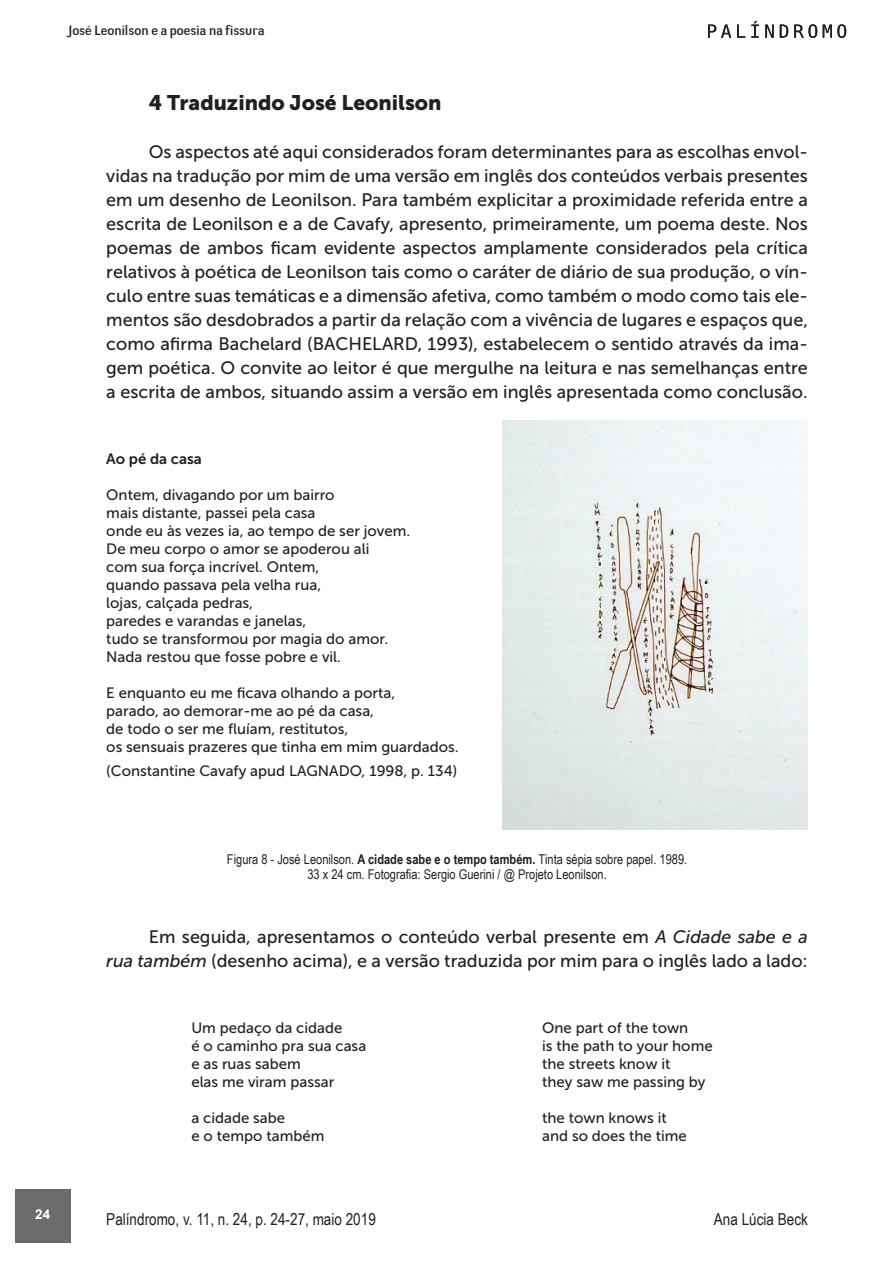
<style>
.page{position:relative;width:893px;height:1263px;background:#fff}
.page>*{position:absolute;margin:0;border:0;box-sizing:border-box;transform-origin:0 0}
.t1{font:21px "Museo Sans 900";color:#231f20}
.t2{font:18px/24px "Museo Sans 500";color:#231f20;text-align:justify}
.t3{font:16.5px "Arial Narrow";color:#231f20}
.t4{font:15px/18px "Museo Sans 500";color:#231f20}
.t5{font:15px "Museo Sans 700";color:#231f20}
.t6{font:13.5px/15px "Arial Narrow";color:#231f20;text-align:center}
.t7{font:13.5px "Negotiate Free";color:#231f20}
.t8{font:700 13.5px "Arial";color:#fff}
.s1{font-weight:700}
.s2{font-style:italic}
</style>
<div class="page">
<div style="left:15px;top:1189px;width:55px;height:53px;background:#6b6b6e"></div>
<svg style="left:708px;top:25px;width:23px;height:13px"></svg>
<svg style="left:737px;top:25px;width:8px;height:13px"></svg>
<svg style="left:751px;top:21px;width:8px;height:17px"></svg>
<svg style="left:765px;top:25px;width:9px;height:13px"></svg>
<svg style="left:780px;top:25px;width:8px;height:13px"></svg>
<svg style="left:794px;top:24px;width:23px;height:14px"></svg>
<svg style="left:823px;top:24px;width:23px;height:14px"></svg>
<img style="left:502px;top:421px;width:306px;height:409px">
<p class="t7" style="left:67px;top:22px;width:200px">José Leonilson e a poesia na fissura</p>
<p class="t1" style="left:149px;top:91px;width:294px">4 Traduzindo José Leonilson</p>
<p class="t2" style="left:106px;top:140px;width:703px;text-indent:43px">Os aspectos até aqui considerados foram determinantes para as escolhas envol&shy;vidas na tradução por mim de uma versão em inglês dos conteúdos verbais presentes em um desenho de Leonilson. Para também explicitar a proximidade referida entre a escrita de Leonilson e a de Cavafy, apresento, primeiramente, um poema deste. Nos poemas de ambos ficam evidente aspectos amplamente considerados pela crítica relativos à poética de Leonilson tais como o caráter de diário de sua produção, o vín&shy;culo entre suas temáticas e a dimensão afetiva, como também o modo como tais ele&shy;mentos são desdobrados a partir da relação com a vivência de lugares e espaços que, como afirma Bachelard (BACHELARD, 1993), estabelecem o sentido através da ima&shy;gem poética. O convite ao leitor é que mergulhe na leitura e nas semelhanças entre a escrita de ambos, situando assim a versão em inglês apresentada como conclusão.</p>
<p class="t5" style="left:106px;top:450px;width:97px">Ao pé da casa</p>
<p class="t4" style="left:106px;top:486px;width:305px">Ontem, divagando por um bairro<br>mais distante, passei pela casa<br>onde eu às vezes ia, ao tempo de ser jovem.<br>De meu corpo o amor se apoderou ali<br>com sua força incrível. Ontem,<br>quando passava pela velha rua,<br>lojas, calçada pedras,<br>paredes e varandas e janelas,<br>tudo se transformou por magia do amor.<br>Nada restou que fosse pobre e vil.</p>
<p class="t4" style="left:106px;top:684px;width:354px">E enquanto eu me ficava olhando a porta,<br>parado, ao demorar-me ao pé da casa,<br>de todo o ser me fluíam, restitutos,<br>os sensuais prazeres que tinha em mim guardados.</p>
<p class="t4" style="left:106px;top:762px;width:353px">(Constantine Cavafy apud LAGNADO, 1998, p. 134)</p>
<p class="t8" style="left:35px;top:1205px;width:17px">24</p>
<p class="t6" style="left:227px;top:852px;width:462px">Figura 8 - José Leonilson. <span class="s1">A cidade sabe e o tempo também.</span> Tinta sépia sobre papel. 1989.<br>33 x 24 cm. Fotografia: Sergio Guerini / @ Projeto Leonilson.</p>
<p class="t2" style="left:106px;top:925px;width:703px;text-align:right">Em seguida, apresentamos o conteúdo verbal presente em <span class="s2">A Cidade sabe e a<br>rua também</span> (desenho acima), e a versão traduzida por mim para o inglês lado a lado:</p>
<p class="t4" style="left:191px;top:1019px;width:176px">Um pedaço da cidade<br>é o caminho pra sua casa e as ruas sabem<br>elas me viram passar</p>
<p class="t4" style="left:191px;top:1109px;width:135px">a cidade sabe<br>e o tempo também</p>
<p class="t3" style="left:106px;top:1206px;width:271px">Palíndromo, v. 11, n. 24, p. 24-27, maio 2019</p>
<p class="t4" style="left:542px;top:1019px;width:172px">One part of the town<br>is the path to your home the streets know it<br>they saw me passing by</p>
<p class="t4" style="left:542px;top:1109px;width:146px">the town knows it and so does the time</p>
<p class="t3" style="left:714px;top:1206px;width:96px">Ana Lúcia Beck</p>
</div>
